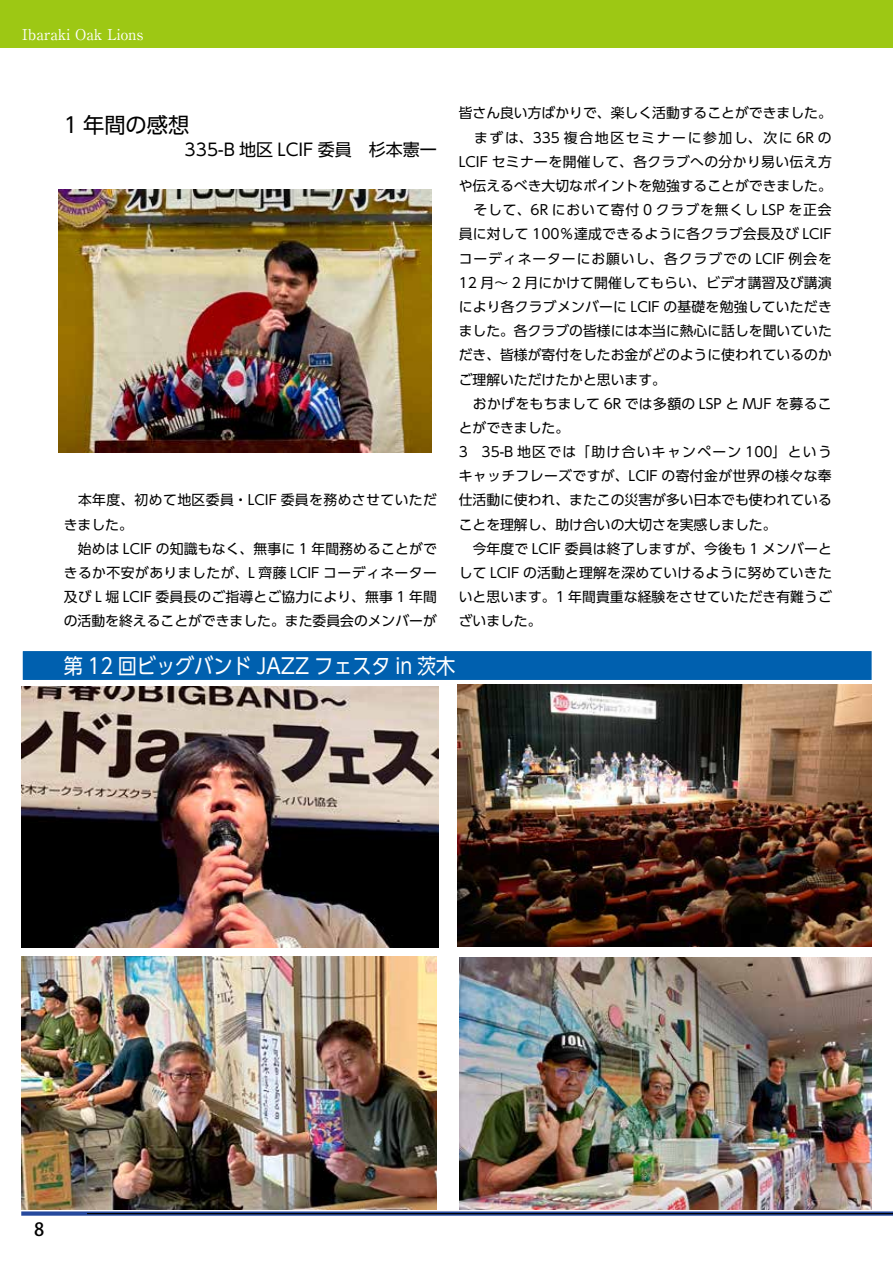
<style>
.page{position:relative;width:893px;height:1263px;background:#fff}
.page>*{position:absolute;margin:0;border:0;box-sizing:border-box;transform-origin:0 0}
.t1{font:21.3px "UD Shin Go Pro";color:#fff;scale:.9 1}
.t2{font:21.3px "UD Shin Go Pro";color:#000}
.t3{font:500 18px "Koz Go Pro";color:#000}
.t4{font:16.95px "UD Shin Go Pro";color:#000}
.t5{font:14.85px "Ryumin Pro";color:#fff}
.t6{font:13.8px/24.2px "UD Shin Go Pro";letter-spacing:.01em;color:#000}
</style>
<div class="page">
<svg style="left:21px;top:1211px;width:872px;height:5px;background:#4b66a7"></svg>
<div style="left:0;top:0;width:893px;height:47px;background:#9dc814"></div>
<hr style="left:87px;top:1213px;width:806px;height:1px;background:#000">
<img style="left:459px;top:957px;width:413px;height:253px">
<img style="left:458px;top:685px;width:413px;height:261px">
<img style="left:21px;top:687px;width:417px;height:260px">
<img style="left:58px;top:189px;width:373px;height:264px">
<div style="left:21px;top:649px;width:852px;height:32px;background:#0060af;border:2px solid #fff"></div>
<img style="left:21px;top:957px;width:416px;height:253px">
<p class="t5" style="left:22px;top:23px;width:122px">Ibaraki Oak Lions</p>
<p class="t6" style="left:459px;top:101px;width:375px">皆さん良い方ばかりで、楽しく活動することができました。　まずは、335 複合地区セミナーに参加し、次に 6R の<br>LCIF セミナーを開催して、各クラブへの分かり易い伝え方や伝えるべき大切なポイントを勉強することができました。　そして、6R において寄付 0 クラブを無くし LSP を正会員に対して 100％達成できるように各クラブ会長及び LCIFコーディネーターにお願いし、各クラブでの LCIF 例会を<br>12 月～ 2 月にかけて開催してもらい、ビデオ講習及び講演により各クラブメンバーに LCIF の基礎を勉強していただきました。各クラブの皆様には本当に熱心に話しを聞いていただき、皆様が寄付をしたお金がどのように使われているのかご理解いただけたかと思います。<br>　おかげをもちまして 6R では多額の LSP と MJF を募ることができました。<br>3　35-B 地区では「助け合いキャンペーン 100」というキャッチフレーズですが、LCIF の寄付金が世界の様々な奉仕活動に使われ、またこの災害が多い日本でも使われていることを理解し、助け合いの大切さを実感しました。<br>　今年度で LCIF 委員は終了しますが、今後も 1 メンバーとして LCIF の活動と理解を深めていけるように努めていきたいと思います。1 年間貴重な経験をさせていただき有難うございました。</p>
<h1 class="t2" style="left:64px;top:108px;width:127px">1 年間の感想</h1>
<p class="t4" style="left:185px;top:136px;width:254px">335-B 地区 LCIF 委員　杉本憲一</p>
<p class="t6" style="left:64px;top:488px;width:375px">　本年度、初めて地区委員・LCIF 委員を務めさせていただきました。<br>　始めは LCIF の知識もなく、無事に 1 年間務めることができるか不安がありましたが、L 齊藤 LCIF コーディネーター及び L 堀 LCIF 委員長のご指導とご協力により、無事 1 年間の活動を終えることができました。また委員会のメンバーが</p>
<h1 class="t1" style="left:64px;top:648px;width:437px">第 12 回ビッグバンド JAZZ フェスタ in 茨木</h1>
<h2 class="t3" style="left:34px;top:1218px;width:12px">8</h2>
</div>
